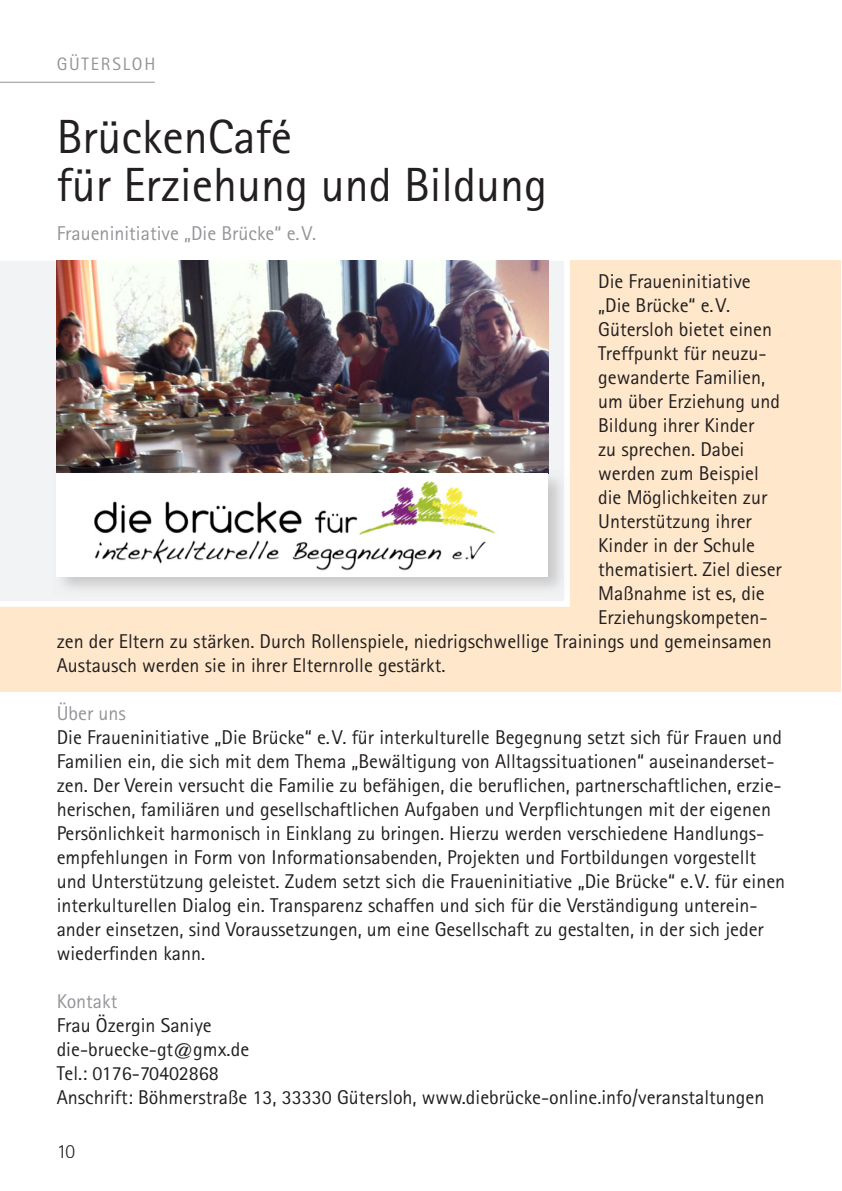
<style>
.page{position:relative;width:842px;height:1191px;background:#fff}
.page>*{position:absolute;margin:0;border:0;box-sizing:border-box;transform-origin:0 0}
.t1{font:48px/48px "Rotis Sans Serif";color:#231f20}
.t2{font:20px/24px "Rotis Sans Serif";color:#231f20}
.t3{font:20px "Rotis Sans Serif";color:#939598}
.t4{font:300 20px "Rotis Sans Serif";color:#231f20}
.t5{font:18px "Rotis Sans Serif";letter-spacing:.1em;color:#939598}
</style>
<div class="page">
<div style="left:0;top:261px;width:840px;height:431px;background:#fee7cb"></div>
<svg style="left:0;top:260px;width:570px;height:347px"></svg>
<hr style="left:0;top:82px;width:155px;height:1px;background:#939598">
<img style="left:57px;top:261px;width:491px;height:208px">
<div style="left:53px;top:469px;width:515px;height:128px;background:#231f20;opacity:.2"></div>
<div style="left:57px;top:473px;width:491px;height:104px;background:#fff"></div>
<img style="left:94px;top:481px;width:402px;height:90px">
<p class="t5" style="left:57px;top:54px;width:100px">GÜTERSLOH</p>
<h1 class="t1" style="left:57px;top:112px;width:492px">BrückenCafé<br>für Erziehung und Bildung</h1>
<p class="t3" style="left:57px;top:221px;width:261px">Fraueninitiative „Die Brücke“ e.V.</p>
<p class="t2" style="left:598px;top:269px;width:154px">Die Fraueninitiative</p>
<p class="t2" style="left:598px;top:293px;width:133px">„Die Brücke“ e.V.</p>
<p class="t2" style="left:598px;top:317px;width:175px">Gütersloh bietet einen</p>
<p class="t2" style="left:598px;top:341px;width:170px">Treffpunkt für neuzu-</p>
<p class="t2" style="left:598px;top:365px;width:169px">gewanderte Familien,</p>
<p class="t2" style="left:598px;top:389px;width:183px">um über Erziehung und</p>
<p class="t2" style="left:598px;top:413px;width:158px">Bildung ihrer Kinder</p>
<p class="t2" style="left:598px;top:437px;width:148px">zu sprechen. Dabei</p>
<p class="t2" style="left:598px;top:461px;width:162px">werden zum Beispiel</p>
<p class="t2" style="left:598px;top:485px;width:171px">die Möglichkeiten zur</p>
<p class="t2" style="left:598px;top:509px;width:155px">Unterstützung ihrer</p>
<p class="t2" style="left:598px;top:533px;width:158px">Kinder in der Schule</p>
<p class="t2" style="left:598px;top:557px;width:185px">thematisiert. Ziel dieser</p>
<p class="t2" style="left:598px;top:581px;width:168px">Maßnahme ist es, die</p>
<p class="t2" style="left:598px;top:605px;width:171px">Erziehungskompeten-</p>
<p class="t2" style="left:57px;top:629px;width:716px">zen der Eltern zu stärken. Durch Rollenspiele, niedrigschwellige Trainings und gemeinsamen</p>
<p class="t2" style="left:57px;top:653px;width:390px">Austausch werden sie in ihrer Elternrolle gestärkt.</p>
<p class="t3" style="left:57px;top:701px;width:71px">Über uns</p>
<p class="t2" style="left:57px;top:725px;width:730px">Die Fraueninitiative „Die Brücke“ e.V. für interkulturelle Begegnung setzt sich für Frauen und Familien ein, die sich mit dem Thema „Bewältigung von Alltagssituationen“ auseinanderset&shy;zen. Der Verein versucht die Familie zu befähigen, die beruflichen, partnerschaftlichen, erzie&shy;herischen, familiären und gesellschaftlichen Aufgaben und Verpflichtungen mit der eigenen Persönlichkeit harmonisch in Einklang zu bringen. Hierzu werden verschiedene Handlungs&shy;empfehlungen in Form von Informationsabenden, Projekten und Fortbildungen vorgestellt und Unterstützung geleistet. Zudem setzt sich die Fraueninitiative „Die Brücke“ e.V. für einen interkulturellen Dialog ein. Transparenz schaffen und sich für die Verständigung unterein&shy;ander einsetzen, sind Voraussetzungen, um eine Gesellschaft zu gestalten, in der sich jeder wiederfinden kann.</p>
<p class="t3" style="left:57px;top:989px;width:62px">Kontakt</p>
<p class="t2" style="left:57px;top:1013px;width:709px">Frau Özergin Saniye<br>die-bruecke-gt@gmx.de<br>Tel.: 0176-70402868<br>Anschrift: Böhmerstraße 13, 33330 Gütersloh, www.diebrücke-online.info/veranstaltungen</p>
<p class="t4" style="left:57px;top:1139px;width:20px">10</p>
</div>
